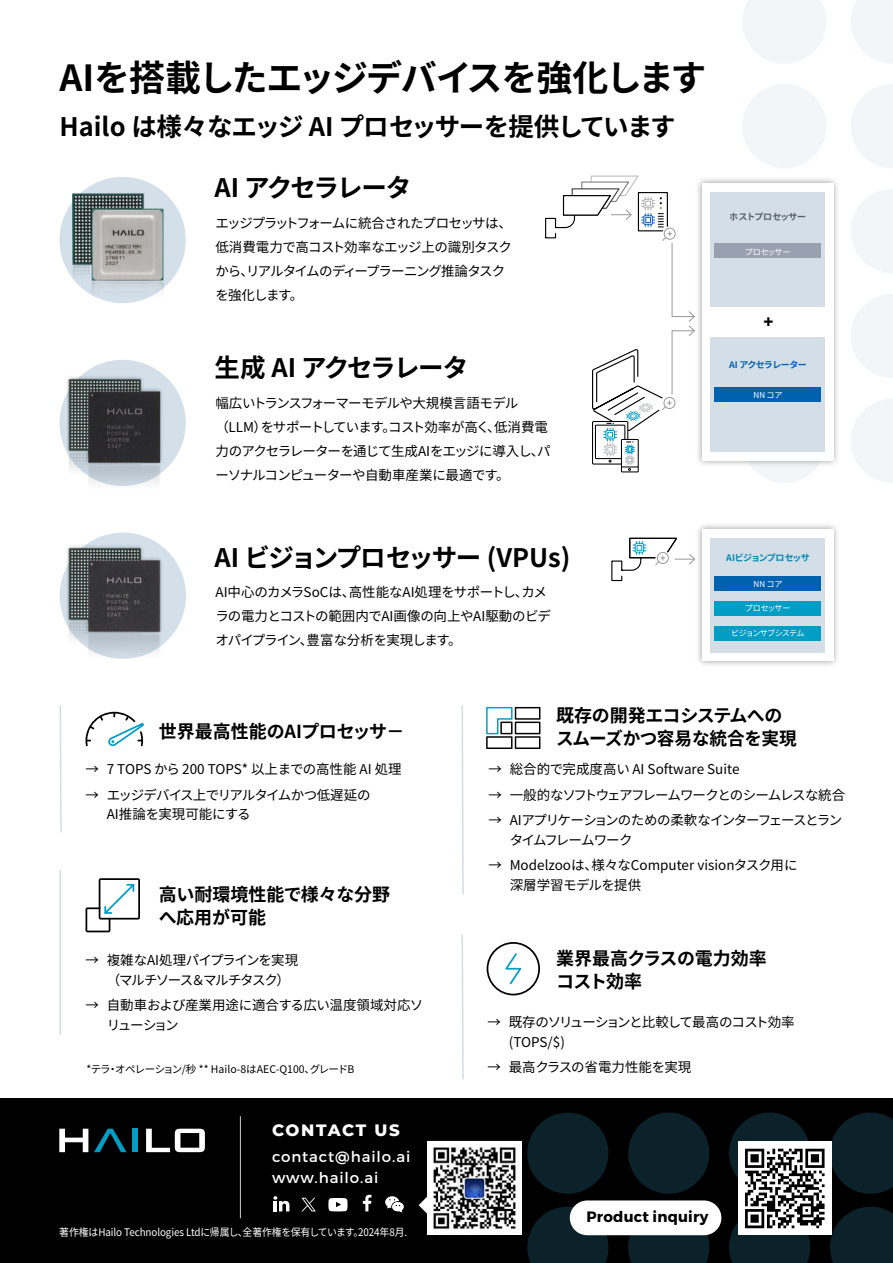
<style>
.page{position:relative;width:893px;height:1263px;background:#fff}
.page>*{position:absolute;margin:0;border:0;box-sizing:border-box;transform-origin:0 0}
.t1{font:700 36px "Noto Sans JP";letter-spacing:-.04em;color:#000}
.t2{font:700 25.5px "Noto Sans JP";letter-spacing:-.05em;color:#000}
.t3{font:700 19.5px "Montserrat";color:#000}
.t4{font:700 18px/22.5px "Noto Sans JP";letter-spacing:-.01em;color:#000}
.t5{font:800 16.5px "Montserrat";letter-spacing:.095em;color:#fff}
.t6{font:15px/21px "Montserrat";letter-spacing:.06em;color:#fff}
.t7{font:700 15px "Montserrat";letter-spacing:.01em;color:#000}
.t8{font:13.5px/24px "Noto Sans JP";letter-spacing:-.045em;color:#000}
.t9{font:13.5px/24px "Noto Sans JP";letter-spacing:-.075em;color:#000}
.t10{font:13.5px/24px "Noto Sans JP";letter-spacing:-.02em;color:#000}
.t11{font:13.5px/19.5px "Noto Sans JP";color:#000}
.t12{font:13.5px/19.5px "Noto Sans JP";letter-spacing:-.07em;color:#000}
.t13{font:13.5px/19.5px "Noto Sans JP";letter-spacing:-.085em;color:#000}
.t14{font:13.5px/19.5px "Noto Sans JP";letter-spacing:-.025em;color:#000}
.t15{font:13.5px "Noto Sans JP";letter-spacing:-.005em;color:#000}
.t16{font:13.5px "Noto Sans JP";letter-spacing:-.01em;color:#000}
.t17{font:10.5px "Noto Sans JP";letter-spacing:-.01em;color:#fff;scale:.94 1}
.t18{font:10.5px "Noto Sans JP";letter-spacing:-.02em;color:#000}
.t19{font:700 9px "Noto Sans JP";letter-spacing:-.07em;color:#009dc4}
.t20{font:700 9px "Noto Sans JP";letter-spacing:-.07em;color:#0061af}
.t21{font:700 9px "Noto Sans JP";letter-spacing:-.065em;color:#6d6e71}
.t22{font:8.1px "Noto Sans JP";letter-spacing:-.075em;color:#fff}
.t23{font:8.1px "Noto Sans JP";letter-spacing:-.095em;color:#fff}
</style>
<div class="page">
<div style="left:0;top:1098px;width:893px;height:165px;background:#000"></div>
<div style="left:628px;top:1234px;width:81px;height:29px;background:#0c222a"></div>
<svg style="left:830px;top:1207px;width:63px;height:56px;background:#0c2027"></svg>
<div style="left:628px;top:1112px;width:81px;height:82px;background:#0c222a;border-radius:50%"></div>
<div style="left:729px;top:1112px;width:81px;height:82px;background:linear-gradient(to right,#0c2129,#0c222a);border-radius:50%"></div>
<svg style="left:830px;top:1112px;width:63px;height:82px"></svg>
<div style="left:527px;top:1112px;width:81px;height:82px;background:#0c222a;border-radius:50%"></div>
<svg style="left:94px;top:1129px;width:33px;height:23px"></svg>
<svg style="left:59px;top:1129px;width:29px;height:23px"></svg>
<div style="left:132px;top:1129px;width:6px;height:23px;background:#009dc4"></div>
<svg style="left:146px;top:1129px;width:59px;height:23px"></svg>
<div style="left:738px;top:1142px;width:93px;height:93px;background:#fff"></div>
<svg style="left:729px;top:1149px;width:95px;height:114px"></svg>
<div style="left:570px;top:1200px;width:151px;height:35px;background:#fff;border-radius:17px"></div>
<svg style="left:851px;top:84px;width:42px;height:84px"></svg>
<svg style="left:851px;top:0;width:42px;height:63px"></svg>
<div style="left:742px;top:84px;width:85px;height:84px;background:#f3f6f9;border-radius:50%"></div>
<svg style="left:743px;top:0;width:83px;height:63px"></svg>
<svg style="left:851px;top:189px;width:42px;height:84px"></svg>
<svg style="left:851px;top:294px;width:42px;height:84px"></svg>
<svg style="left:851px;top:399px;width:42px;height:84px"></svg>
<div style="left:742px;top:399px;width:85px;height:84px;background:#f3f6f9;border-radius:50%"></div>
<svg style="left:273px;top:1196px;width:16px;height:15px"></svg>
<svg style="left:363px;top:1195px;width:8px;height:16px"></svg>
<svg style="left:328px;top:1198px;width:20px;height:13px"></svg>
<hr style="left:240px;top:1116px;width:1px;height:102px;background:#fff">
<hr style="left:60px;top:870px;width:1px;height:165px;background:#d6dae1">
<svg style="left:86px;top:878px;width:54px;height:54px"></svg>
<svg style="left:461px;top:934px;width:3px;height:145px"></svg>
<svg style="left:487px;top:942px;width:53px;height:53px"></svg>
<svg style="left:486px;top:707px;width:54px;height:42px"></svg>
<svg style="left:59px;top:705px;width:3px;height:128px"></svg>
<svg style="left:461px;top:705px;width:3px;height:190px"></svg>
<svg style="left:86px;top:712px;width:58px;height:34px"></svg>
<div style="left:60px;top:177px;width:126px;height:126px;background:#d3dfe9;border-radius:50%"></div>
<img style="left:67px;top:190px;width:98px;height:90px">
<img style="left:90px;top:280px;width:75px;height:83px">
<img style="left:67px;top:261px;width:23px;height:33px">
<img style="left:67px;top:532px;width:119px;height:127px">
<svg style="left:301px;top:1198px;width:15px;height:13px"></svg>
<svg style="left:611px;top:537px;width:84px;height:45px"></svg>
<div style="left:695px;top:176px;width:146px;height:292px;background:#000;opacity:.4"></div>
<div style="left:702px;top:183px;width:131px;height:277px;background:#fff"></div>
<div style="left:710px;top:338px;width:115px;height:114px;background:#d3dee7"></div>
<div style="left:715px;top:387px;width:106px;height:15px;background:#0061af"></div>
<div style="left:695px;top:522px;width:146px;height:146px;background:#000;opacity:.4"></div>
<div style="left:702px;top:529px;width:131px;height:132px;background:#fff"></div>
<div style="left:710px;top:538px;width:115px;height:114px;background:#d3dee7"></div>
<div style="left:715px;top:576px;width:106px;height:15px;background:#0061af"></div>
<div style="left:715px;top:601px;width:106px;height:15px;background:#009dc4"></div>
<div style="left:715px;top:626px;width:106px;height:15px;background:#009dc4"></div>
<div style="left:710px;top:192px;width:115px;height:115px;background:#d3dee7"></div>
<div style="left:715px;top:243px;width:106px;height:15px;background:#99a1b0"></div>
<img style="left:67px;top:363px;width:119px;height:123px">
<div style="left:621px;top:439px;width:18px;height:33px;border:1px solid #000"></div>
<svg style="left:545px;top:175px;width:151px;height:296px"></svg>
<svg style="left:419px;top:1141px;width:189px;height:122px"></svg>
<img style="left:428px;top:1141px;width:93px;height:94px">
<svg style="left:385px;top:1196px;width:19px;height:16px"></svg>
<h1 class="t1" style="left:60px;top:58px;width:648px">AIを搭載したエッジデバイスを強化します</h1>
<h2 class="t2" style="left:60px;top:112px;width:618px">Hailo は様々なエッジ AI プロセッサーを提供しています</h2>
<h2 class="t2" style="left:215px;top:174px;width:198px">AI アクセラレータ</h2>
<p class="t9" style="left:215px;top:211px;width:298px">エッジプラットフォームに統合されたプロセッサは、低消費電力で高コスト効率なエッジ上の識別タスクから、リアルタイムのディープラーニング推論タスクを強化します。</p>
<h2 class="t2" style="left:215px;top:353px;width:255px">生成 AI アクセラレータ</h2>
<p class="t8" style="left:215px;top:391px;width:337px">幅広いトランスフォーマーモデルや大規模言語モデル（LLM）をサポートしています。コスト効率が高く、低消費電力のアクセラレーターを通じて生成AIをエッジに導入し、パーソナルコンピューターや自動車産業に最適です。</p>
<p class="t21" style="left:730px;top:211px;width:78px">ホストプロセッサー</p>
<p class="t22" style="left:745px;top:247px;width:47px">プロセッサー</p>
<h3 class="t3" style="left:763px;top:313px;width:11px">+</h3>
<p class="t20" style="left:729px;top:360px;width:79px">AI アクセラレーター</p>
<p class="t22" style="left:753px;top:390px;width:31px">NN コア</p>
<h2 class="t2" style="left:215px;top:543px;width:357px">AI ビジョンプロセッサー (VPUs)</h2>
<p class="t10" style="left:215px;top:580px;width:337px">AI中心のカメラSoCは、高性能なAI処理をサポートし、カメラの電力とコストの範囲内でAI画像の向上やAI駆動のビデオパイプライン、豊富な分析を実現します。</p>
<p class="t19" style="left:726px;top:552px;width:85px">AIビジョンプロセッサ</p>
<p class="t22" style="left:753px;top:579px;width:31px">NN コア</p>
<p class="t22" style="left:745px;top:604px;width:47px">プロセッサー</p>
<p class="t23" style="left:731px;top:629px;width:75px">ビジョンサブシステム</p>
<h3 class="t4" style="left:556px;top:705px;width:228px">既存の開発エコシステムへの</h3>
<h3 class="t4" style="left:159px;top:720px;width:247px">世界最高性能のAIプロセッサ－</h3>
<h3 class="t4" style="left:556px;top:727px;width:242px">スムーズかつ容易な統合を実現</h3>
<p class="t15" style="left:86px;top:762px;width:318px">→ 7 TOPS から 200 TOPS* 以上までの高性能 AI 処理</p>
<p class="t8" style="left:107px;top:785px;width:265px;line-height:19.5px;text-indent:-21px">→ エッジデバイス上でリアルタイムかつ低遅延の<br>AI推論を実現可能にする</p>
<h3 class="t4" style="left:159px;top:884px;width:233px">高い耐環境性能で様々な分野へ応用が可能</h3>
<p class="t12" style="left:107px;top:951px;width:193px;text-indent:-21px">→ 複雑なAI処理パイプラインを実現（マルチソース＆マルチタスク）</p>
<p class="t14" style="left:107px;top:996px;width:318px;text-indent:-21px">→ 自動車および産業用途に適合する広い温度領域対応ソリューション</p>
<p class="t18" style="left:86px;top:1063px;width:269px">*テラ・オペレーション/秒 ** Hailo-8はAEC-Q100、グレードB</p>
<p class="t5" style="left:272px;top:1121px;width:129px">CONTACT US</p>
<p class="t6" style="left:272px;top:1146px;width:140px">contact@hailo.ai www.hailo.ai</p>
<p class="t17" style="left:59px;top:1226px;width:372px">著作権はHailo Technologies Ltdに帰属し、全著作権を保有しています。2024年8月.</p>
<p class="t11" style="left:488px;top:760px;width:253px">→ 総合的で完成度高い AI Software Suite</p>
<p class="t9" style="left:488px;top:783px;width:358px">→ 一般的なソフトウェアフレームワークとのシームレスな統合</p>
<p class="t13" style="left:510px;top:811px;width:334px;text-indent:-21px">→ AIアプリケーションのための柔軟なインターフェースとランタイムフレームワーク</p>
<p class="t11" style="left:510px;top:856px;width:289px;text-indent:-21px">→ Modelzooは、様々なComputer visionタスク用に深層学習モデルを提供</p>
<h3 class="t4" style="left:556px;top:948px;width:230px">業界最高クラスの電力効率　コスト効率</h3>
<p class="t12" style="left:509px;top:1012px;width:287px;text-indent:-21px">→ 既存のソリューションと比較して最高のコスト効率(TOPS/$)</p>
<p class="t16" style="left:488px;top:1059px;width:205px">→ 最高クラスの省電力性能を実現</p>
<p class="t7" style="left:587px;top:1210px;width:124px">Product inquiry</p>
</div>
